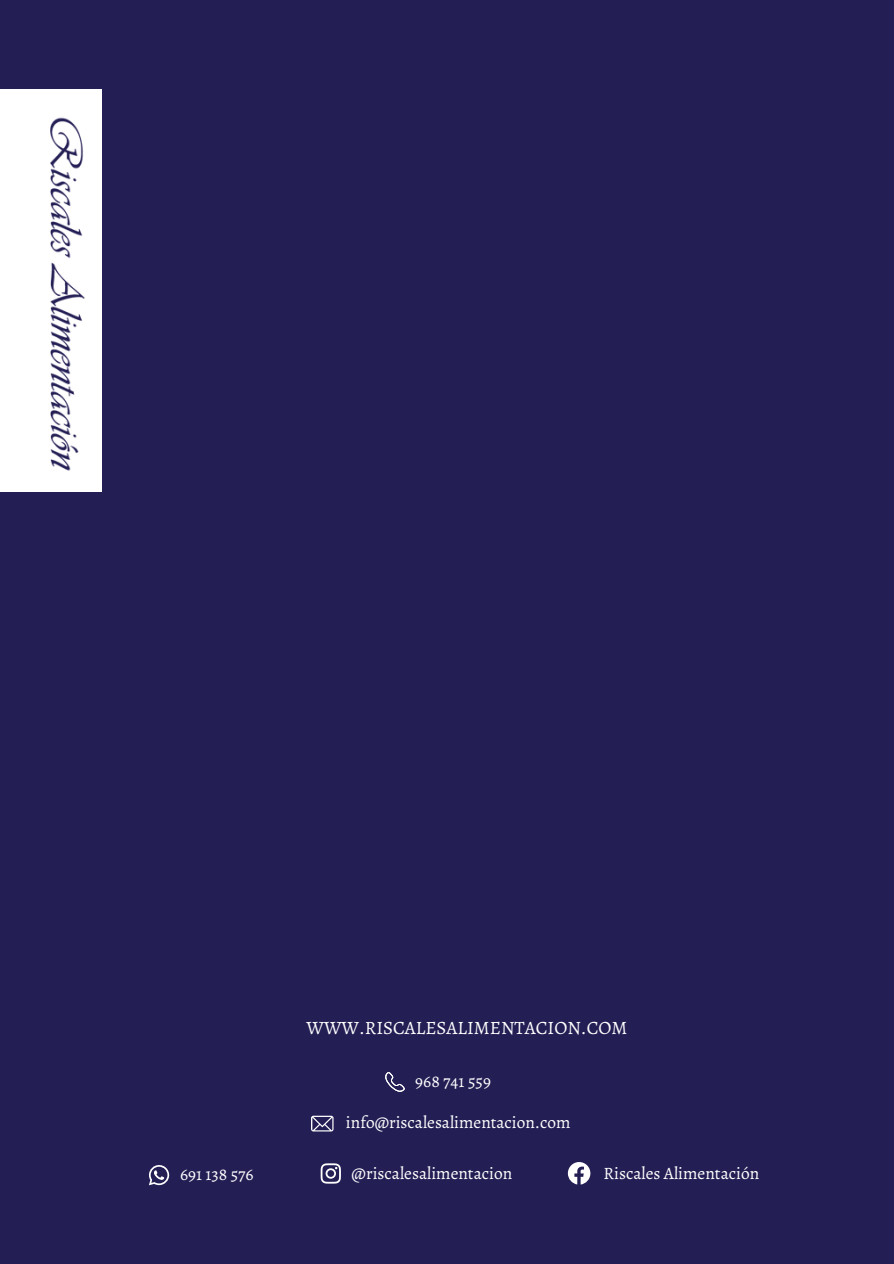
<style>
.page{position:relative;width:894px;height:1264px;background:#fff}
.page>*{position:absolute;margin:0;border:0;box-sizing:border-box;transform-origin:0 0}
.t1{font:18.75px "Alegreya";color:#fff}
.t2{font:17.55px "Alegreya";color:#fff}
.t3{font:17.4px "Alegreya";color:#fff}
.t4{font:17.25px "Alegreya";color:#fff}
</style>
<div class="page">
<div style="left:0;top:0;width:893px;height:1263px;background:#231e54"></div>
<div style="left:0;top:89px;width:101px;height:403px;background:#fff"></div>
<svg style="left:149px;top:1165px;width:20px;height:20px"></svg>
<svg style="left:311px;top:1115px;width:22px;height:16px"></svg>
<svg style="left:385px;top:1072px;width:20px;height:19px"></svg>
<svg style="left:320px;top:1163px;width:21px;height:20px"></svg>
<svg style="left:567px;top:1162px;width:23px;height:22px"></svg>
<img style="left:50px;top:117px;width:35px;height:354px">
<p class="t2" style="left:180px;top:1162px;width:75px">691 138 576</p>
<p class="t1" style="left:306px;top:1014px;width:322px">WWW.RISCALESALIMENTACION.COM</p>
<p class="t2" style="left:415px;top:1068px;width:77px">968 741 559</p>
<p class="t4" style="left:346px;top:1110px;width:226px">info@riscalesalimentacion.com</p>
<p class="t3" style="left:351px;top:1160px;width:162px">@riscalesalimentacion</p>
<p class="t3" style="left:603px;top:1161px;width:157px">Riscales Alimentación</p>
</div>
